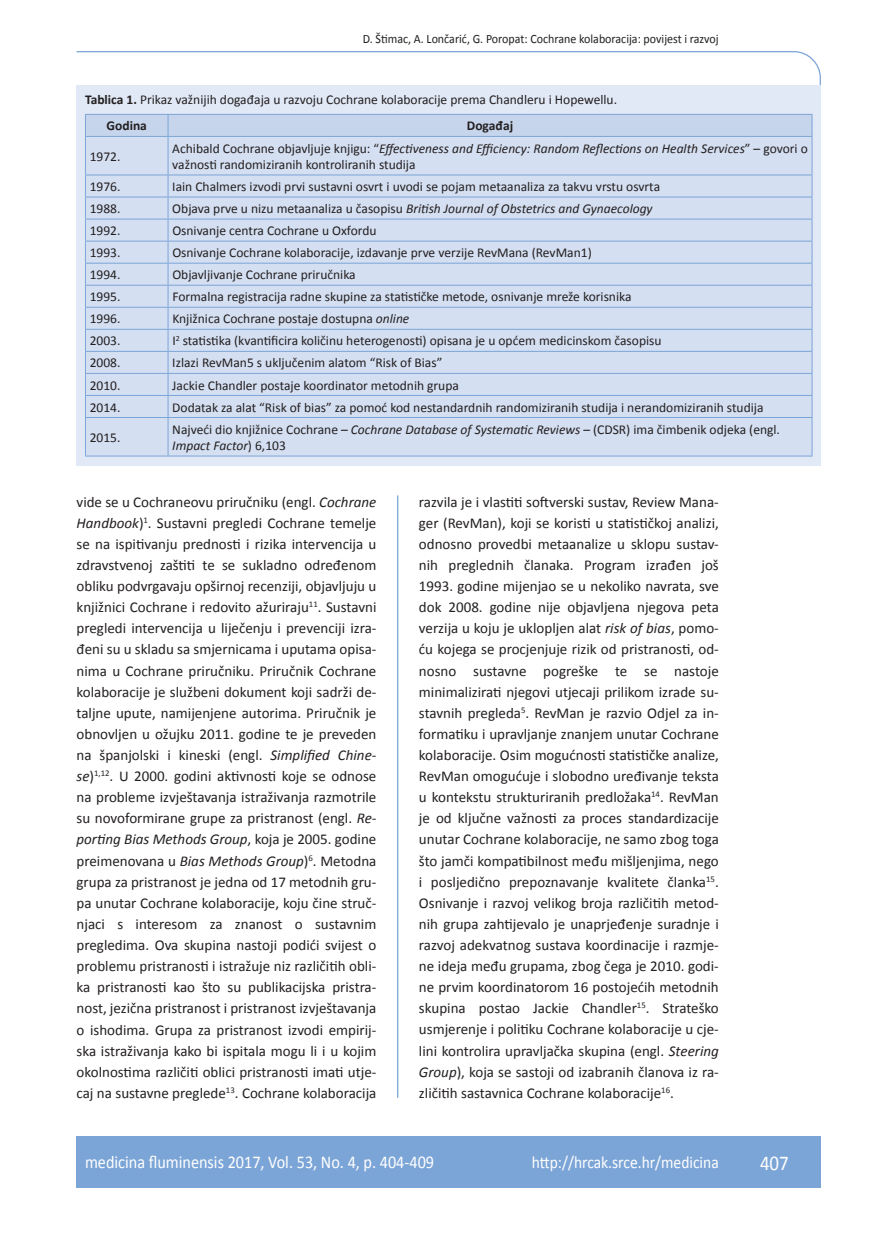
<style>
.page{position:relative;width:872px;height:1234px;background:#fff}
.page>*{position:absolute;margin:0;border:0;box-sizing:border-box;transform-origin:0 0}
.t1{font:21px "Calibri";color:#fff;scale:.9 1}
.t2{font:18px "Calibri";color:#fff;scale:.9 1}
.t3{font:17.25px "Calibri";color:#fff;scale:.9 1}
.t4{font:15px/21.1px "Calibri";color:#231f20;text-align:justify}
.t5{font:13.5px/16.5px "Calibri";color:#231f20}
.t6{font:italic 13.5px "Calibri";color:#231f20}
.t7{font:700 13.5px "Calibri";color:#231f20}
.t8{font:12.75px "Calibri";color:#231f20;scale:.94 1}
.s1{font-weight:700}
.s2{font-style:italic}
.s3{font-style:normal}
</style>
<div class="page">
<svg style="left:76px;top:51px;width:745px;height:275px"></svg>
<hr style="left:397px;top:495px;width:1px;height:602px;background:#7ca5d7">
<div style="left:77px;top:1135px;width:744px;height:51px;background:#7ca5d7"></div>
<div style="left:77px;top:85px;width:744px;height:380px;background:#e1e9f6"></div>
<div style="left:86px;top:137px;width:725px;height:318px;background:#d4dff1"></div>
<div style="left:85px;top:114px;width:727px;height:22px;background:#c6d5ec"></div>
<hr style="left:85px;top:136px;width:83px;height:1px;background:#7ca5d7">
<hr style="left:85px;top:137px;width:1px;height:37px;background:#7ca5d7">
<hr style="left:168px;top:136px;width:644px;height:1px;background:#7ca5d7">
<hr style="left:168px;top:137px;width:1px;height:37px;background:#7ca5d7">
<hr style="left:811px;top:137px;width:1px;height:37px;background:#7ca5d7">
<hr style="left:85px;top:174px;width:83px;height:1px;background:#7ca5d7">
<hr style="left:168px;top:174px;width:644px;height:1px;background:#7ca5d7">
<hr style="left:85px;top:197px;width:83px;height:1px;background:#7ca5d7">
<hr style="left:168px;top:197px;width:644px;height:1px;background:#7ca5d7">
<hr style="left:85px;top:219px;width:83px;height:1px;background:#7ca5d7">
<hr style="left:168px;top:219px;width:644px;height:1px;background:#7ca5d7">
<hr style="left:85px;top:241px;width:83px;height:1px;background:#7ca5d7">
<hr style="left:168px;top:241px;width:644px;height:1px;background:#7ca5d7">
<hr style="left:85px;top:263px;width:83px;height:1px;background:#7ca5d7">
<hr style="left:168px;top:263px;width:644px;height:1px;background:#7ca5d7">
<hr style="left:85px;top:285px;width:83px;height:1px;background:#7ca5d7">
<hr style="left:168px;top:285px;width:644px;height:1px;background:#7ca5d7">
<hr style="left:85px;top:307px;width:83px;height:1px;background:#7ca5d7">
<hr style="left:168px;top:307px;width:644px;height:1px;background:#7ca5d7">
<hr style="left:85px;top:329px;width:83px;height:1px;background:#7ca5d7">
<hr style="left:168px;top:329px;width:644px;height:1px;background:#7ca5d7">
<hr style="left:85px;top:351px;width:83px;height:1px;background:#7ca5d7">
<hr style="left:168px;top:351px;width:644px;height:1px;background:#7ca5d7">
<hr style="left:85px;top:373px;width:83px;height:1px;background:#7ca5d7">
<hr style="left:168px;top:373px;width:644px;height:1px;background:#7ca5d7">
<hr style="left:85px;top:395px;width:83px;height:1px;background:#7ca5d7">
<svg style="left:85px;top:175px;width:1px;height:242px"></svg>
<hr style="left:168px;top:395px;width:644px;height:1px;background:#7ca5d7">
<svg style="left:168px;top:175px;width:1px;height:242px"></svg>
<svg style="left:811px;top:175px;width:1px;height:242px"></svg>
<hr style="left:85px;top:417px;width:83px;height:1px;background:#7ca5d7">
<hr style="left:85px;top:418px;width:1px;height:37px;background:#7ca5d7">
<hr style="left:168px;top:417px;width:644px;height:1px;background:#7ca5d7">
<hr style="left:168px;top:418px;width:1px;height:37px;background:#7ca5d7">
<hr style="left:811px;top:418px;width:1px;height:37px;background:#7ca5d7">
<hr style="left:85px;top:455px;width:83px;height:1px;background:#7ca5d7">
<hr style="left:168px;top:455px;width:644px;height:1px;background:#7ca5d7">
<p class="t8" style="left:363px;top:30px;width:380px">D. Štimac, A. Lončarić, G. Poropat: Cochrane kolaboracija: povijest i razvoj</p>
<p class="t5" style="left:107px;top:85px;width:512px;line-height:26.7px;text-indent:-21px"><span class="s1">Tablica 1.</span> Prikaz važnijih događaja u razvoju Cochrane kolaboracije prema Chandleru i Hopewellu.<br><span class="s1">Godina</span></p>
<p class="t7" style="left:467px;top:118px;width:48px">Događaj</p>
<p class="t5" style="left:90px;top:147px;width:32px">1972.</p>
<p class="t5" style="left:172px;top:139px;width:637px">Achibald Cochrane objavljuje knjigu: “<span class="s2">Effectiveness and Efficiency: Random Reflections on Health Services</span>” – govori o važnosti randomiziranih kontroliranih studija</p>
<p class="t5" style="left:90px;top:178px;width:32px">1976.</p>
<p class="t5" style="left:172px;top:178px;width:489px">Iain Chalmers izvodi prvi sustavni osvrt i uvodi se pojam metaanaliza za takvu vrstu osvrta</p>
<p class="t5" style="left:90px;top:200px;width:32px">1988.</p>
<p class="t6" style="left:172px;top:200px;width:482px"><span class="s3">Objava prve u nizu metaanaliza u časopisu</span> British Journal of Obstetrics and Gynaecology</p>
<p class="t5" style="left:90px;top:222px;width:32px">1992.</p>
<p class="t5" style="left:172px;top:222px;width:206px">Osnivanje centra Cochrane u Oxfordu</p>
<p class="t5" style="left:90px;top:244px;width:32px">1993.</p>
<p class="t5" style="left:172px;top:244px;width:421px">Osnivanje Cochrane kolaboracije, izdavanje prve verzije RevMana (RevMan1)</p>
<p class="t5" style="left:90px;top:266px;width:32px">1994.</p>
<p class="t5" style="left:172px;top:266px;width:185px">Objavljivanje Cochrane priručnika</p>
<p class="t5" style="left:90px;top:288px;width:32px">1995.</p>
<p class="t5" style="left:172px;top:288px;width:461px">Formalna registracija radne skupine za statističke metode, osnivanje mreže korisnika</p>
<p class="t5" style="left:90px;top:310px;width:32px">1996.</p>
<p class="t5" style="left:172px;top:310px;width:239px">Knjižnica Cochrane postaje dostupna <span class="s2">online</span></p>
<p class="t5" style="left:90px;top:332px;width:32px">2003.</p>
<p class="t5" style="left:172px;top:332px;width:491px">I<sup>2</sup> statistika (kvantificira količinu heterogenosti) opisana je u općem medicinskom časopisu</p>
<p class="t5" style="left:90px;top:354px;width:32px">2008.</p>
<p class="t5" style="left:172px;top:354px;width:271px">Izlazi RevMan5 s uključenim alatom “Risk of Bias”</p>
<p class="t5" style="left:90px;top:376px;width:32px">2010.</p>
<p class="t5" style="left:172px;top:376px;width:288px">Jackie Chandler postaje koordinator metodnih grupa</p>
<p class="t5" style="left:90px;top:398px;width:32px">2014.</p>
<p class="t5" style="left:172px;top:398px;width:593px">Dodatak za alat “Risk of bias” za pomoć kod nestandardnih randomiziranih studija i nerandomiziranih studija</p>
<p class="t5" style="left:90px;top:428px;width:32px">2015.</p>
<p class="t5" style="left:172px;top:420px;width:609px">Najveći dio knjižnice Cochrane – <span class="s2">Cochrane Database of Systematic Reviews</span> – (CDSR) ima čimbenik odjeka (engl.<br><span class="s2">Impact Factor</span>) 6,103</p>
<p class="t4" style="left:77px;top:490px;width:301px">vide se u Cochraneovu priručniku (engl. <span class="s2">Cochrane Handbook</span>)<sup>1</sup>. Sustavni pregledi Cochrane temelje se na ispitivanju prednosti i rizika intervencija u zdravstvenoj zaštiti te se sukladno određenom obliku podvrgavaju opširnoj recenziji, objavljuju u knjižnici Cochrane i redovito ažuriraju<sup>11</sup>. Sustavni pregledi intervencija u liječenju i prevenciji izra&shy;đeni su u skladu sa smjernicama i uputama opisa&shy;nima u Cochrane priručniku. Priručnik Cochrane kolaboracije je službeni dokument koji sadrži de&shy;taljne upute, namijenjene autorima. Priručnik je obnovljen u ožujku 2011. godine te je preveden na španjolski i kineski (engl. <span class="s2">Simplified Chine&shy;se</span>)<sup>1,12</sup>. U 2000. godini aktivnosti koje se odnose na probleme izvještavanja istraživanja razmotrile su novoformirane grupe za pristranost (engl. <span class="s2">Re&shy;porting Bias Methods Group</span>, koja je 2005. godine preimenovana u <span class="s2">Bias Methods Group</span>)<sup>6</sup>. Metodna grupa za pristranost je jedna od 17 metodnih gru&shy;pa unutar Cochrane kolaboracije, koju čine struč&shy;njaci s interesom za znanost o sustavnim pregledima. Ova skupina nastoji podići svijest o problemu pristranosti i istražuje niz različitih obli&shy;ka pristranosti kao što su publikacijska pristra&shy;nost, jezična pristranost i pristranost izvještavanja o ishodima. Grupa za pristranost izvodi empirij&shy;ska istraživanja kako bi ispitala mogu li i u kojim okolnostima različiti oblici pristranosti imati utje&shy;caj na sustavne preglede<sup>13</sup>. Cochrane kolaboracija</p>
<p class="t4" style="left:419px;top:490px;width:301px">razvila je i vlastiti softverski sustav, Review Mana&shy;ger (RevMan), koji se koristi u statističkoj analizi, odnosno provedbi metaanalize u sklopu sustav&shy;nih preglednih članaka. Program izrađen još 1993. godine mijenjao se u nekoliko navrata, sve dok 2008. godine nije objavljena njegova peta verzija u koju je uklopljen alat <span class="s2">risk of bias</span>, pomo&shy;ću kojega se procjenjuje rizik od pristranosti, od&shy;nosno sustavne pogreške te se nastoje minimalizirati njegovi utjecaji prilikom izrade su&shy;stavnih pregleda<sup>5</sup>. RevMan je razvio Odjel za in&shy;formatiku i upravljanje znanjem unutar Cochrane kolaboracije. Osim mogućnosti statističke analize, RevMan omogućuje i slobodno uređivanje teksta u kontekstu strukturiranih predložaka<sup>14</sup>. RevMan je od ključne važnosti za proces standardizacije unutar Cochrane kolaboracije, ne samo zbog toga što jamči kompatibilnost među mišljenjima, nego i posljedično prepoznavanje kvalitete članka<sup>15</sup>.<br>Osnivanje i razvoj velikog broja različitih metod&shy;nih grupa zahtijevalo je unaprjeđenje suradnje i razvoj adekvatnog sustava koordinacije i razmje&shy;ne ideja među grupama, zbog čega je 2010. godi&shy;ne prvim koordinatorom 16 postojećih metodnih skupina postao Jackie Chandler<sup>15</sup>. Strateško usmjerenje i politiku Cochrane kolaboracije u cje&shy;lini kontrolira upravljačka skupina (engl. <span class="s2">Steering Group</span>), koja se sastoji od izabranih članova iz ra&shy;zličitih sastavnica Cochrane kolaboracije<sup>16</sup>.</p>
<p class="t2" style="left:85px;top:1150px;width:389px">medicina fluminensis 2017, Vol. 53, No. 4, p. 404-409</p>
<p class="t3" style="left:532px;top:1151px;width:209px">http://hrcak.srce.hr/medicina</p>
<h1 class="t1" style="left:760px;top:1149px;width:33px">407</h1>
</div>
